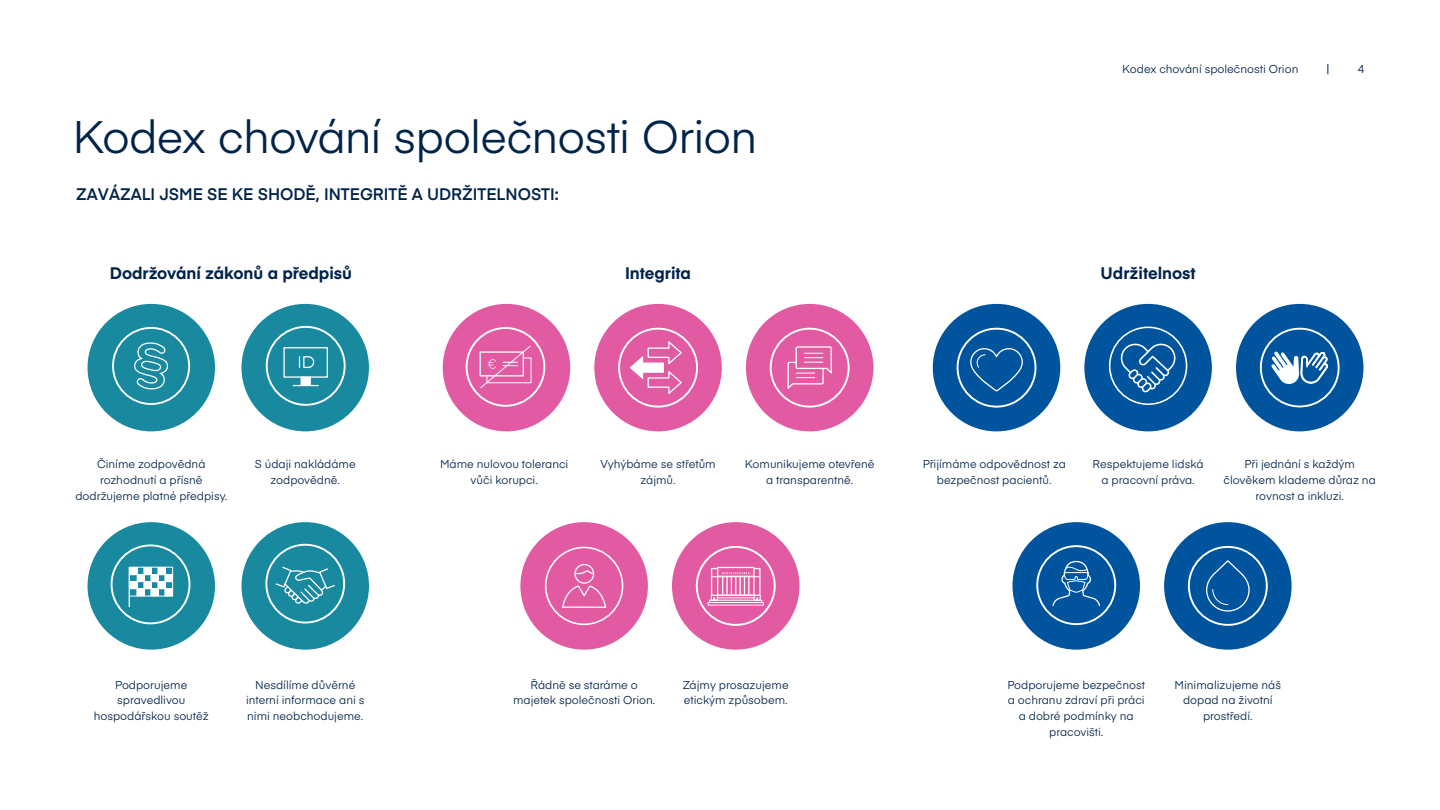
<style>
.page{position:relative;width:1440px;height:810px;background:#fff}
.page>*{position:absolute;margin:0;border:0;box-sizing:border-box;transform-origin:0 0}
.t1{font:45px "Eina 03";letter-spacing:-.02em;color:#00234a}
.H1_sub{font:600 16.5px "Eina 03";color:#00234a}
.t2{font:700 16.5px "Eina 03";color:#00234a}
.Leipis{font:11.25px/15.8px "Eina 03";color:#00234a;text-align:center}
</style>
<div class="page">
<div style="left:88px;top:304px;width:127px;height:127px;background:#19899f;border-radius:50%"></div>
<div style="left:112px;top:327px;width:78px;height:78px;border:2px solid #fff;border-radius:50%"></div>
<svg style="left:134px;top:342px;width:35px;height:48px"></svg>
<div style="left:242px;top:304px;width:127px;height:127px;background:#19899f;border-radius:50%"></div>
<div style="left:266px;top:326px;width:80px;height:80px;border:2px solid #fff;border-radius:50%"></div>
<div style="left:283px;top:347px;width:45px;height:31px;border:1px solid #fff"></div>
<div style="left:301px;top:377px;width:9px;height:8px;background:#fff"></div>
<div style="left:301px;top:377px;width:10px;height:9px;border:1px solid #fff"></div>
<svg style="left:293px;top:385px;width:25px;height:1px"></svg>
<svg style="left:299px;top:356px;width:16px;height:13px"></svg>
<div style="left:443px;top:304px;width:127px;height:127px;background:#e15aa2;border-radius:50%"></div>
<div style="left:466px;top:327px;width:79px;height:80px;border:2px solid #fff;border-radius:50%"></div>
<svg style="left:480px;top:345px;width:52px;height:43px"></svg>
<div style="left:933px;top:304px;width:127px;height:127px;background:#00549e;border-radius:50%"></div>
<div style="left:957px;top:328px;width:79px;height:80px;border:2px solid #fff;border-radius:50%"></div>
<svg style="left:970px;top:348px;width:53px;height:44px"></svg>
<div style="left:594px;top:304px;width:128px;height:127px;background:#e15aa2;border-radius:50%"></div>
<div style="left:618px;top:328px;width:80px;height:80px;border:2px solid #fff;border-radius:50%"></div>
<svg style="left:629px;top:339px;width:53px;height:57px"></svg>
<div style="left:1084px;top:304px;width:128px;height:127px;background:#00549e;border-radius:50%"></div>
<svg style="left:1109px;top:327px;width:78px;height:78px"></svg>
<div style="left:746px;top:304px;width:127px;height:127px;background:#e15aa2;border-radius:50%"></div>
<div style="left:770px;top:328px;width:80px;height:80px;border:2px solid #fff;border-radius:50%"></div>
<svg style="left:787px;top:346px;width:45px;height:43px"></svg>
<div style="left:1236px;top:304px;width:128px;height:127px;background:#00549e;border-radius:50%"></div>
<div style="left:1260px;top:328px;width:80px;height:79px;border:2px solid #fff;border-radius:50%"></div>
<svg style="left:1271px;top:351px;width:58px;height:56px"></svg>
<div style="left:88px;top:522px;width:127px;height:128px;background:#19899f;border-radius:50%"></div>
<div style="left:111px;top:544px;width:79px;height:80px;border:2px solid #fff;border-radius:50%"></div>
<div style="left:129px;top:567px;width:44px;height:29px;border:1px solid #fff"></div>
<div style="left:130px;top:582px;width:7px;height:7px;background:#fff"></div>
<div style="left:130px;top:581px;width:7px;height:8px;border:1px solid #fff"></div>
<div style="left:130px;top:568px;width:7px;height:7px;background:#fff"></div>
<div style="left:130px;top:567px;width:7px;height:8px;border:1px solid #fff"></div>
<div style="left:137px;top:589px;width:7px;height:7px;background:#fff"></div>
<div style="left:137px;top:588px;width:7px;height:8px;border:1px solid #fff"></div>
<div style="left:137px;top:575px;width:7px;height:7px;background:#fff"></div>
<div style="left:137px;top:574px;width:7px;height:8px;border:1px solid #fff"></div>
<div style="left:144px;top:582px;width:7px;height:7px;background:#fff"></div>
<div style="left:144px;top:581px;width:7px;height:8px;border:1px solid #fff"></div>
<div style="left:144px;top:568px;width:7px;height:7px;background:#fff"></div>
<div style="left:144px;top:567px;width:7px;height:8px;border:1px solid #fff"></div>
<div style="left:151px;top:589px;width:7px;height:7px;background:#fff"></div>
<div style="left:151px;top:588px;width:7px;height:8px;border:1px solid #fff"></div>
<div style="left:151px;top:575px;width:7px;height:7px;background:#fff"></div>
<div style="left:151px;top:574px;width:7px;height:8px;border:1px solid #fff"></div>
<div style="left:158px;top:582px;width:7px;height:7px;background:#fff"></div>
<div style="left:158px;top:581px;width:7px;height:8px;border:1px solid #fff"></div>
<div style="left:158px;top:568px;width:7px;height:7px;background:#fff"></div>
<div style="left:158px;top:567px;width:7px;height:8px;border:1px solid #fff"></div>
<div style="left:165px;top:589px;width:7px;height:7px;background:#fff"></div>
<div style="left:165px;top:588px;width:7px;height:8px;border:1px solid #fff"></div>
<div style="left:165px;top:575px;width:7px;height:7px;background:#fff"></div>
<div style="left:165px;top:574px;width:7px;height:8px;border:1px solid #fff"></div>
<hr style="left:129px;top:567px;width:1px;height:40px;background:#fff">
<div style="left:242px;top:522px;width:127px;height:128px;background:#19899f;border-radius:50%"></div>
<div style="left:265px;top:544px;width:80px;height:80px;border:2px solid #fff;border-radius:50%"></div>
<svg style="left:275px;top:566px;width:60px;height:38px"></svg>
<div style="left:520px;top:522px;width:128px;height:128px;background:#e15aa2;border-radius:50%"></div>
<svg style="left:545px;top:547px;width:78px;height:78px"></svg>
<div style="left:1012px;top:522px;width:128px;height:128px;background:#00549e;border-radius:50%"></div>
<div style="left:1036px;top:545px;width:80px;height:80px;border:2px solid #fff;border-radius:50%"></div>
<svg style="left:1052px;top:560px;width:49px;height:47px"></svg>
<div style="left:672px;top:522px;width:128px;height:128px;background:#e15aa2;border-radius:50%"></div>
<div style="left:696px;top:546px;width:80px;height:80px;border:2px solid #fff;border-radius:50%"></div>
<div style="left:709px;top:600px;width:53px;height:3px;border:1px solid #fff"></div>
<div style="left:708px;top:602px;width:56px;height:3px;border:1px solid #fff"></div>
<div style="left:754px;top:595px;width:7px;height:6px;border:1px solid #fff"></div>
<div style="left:711px;top:595px;width:7px;height:6px;border:1px solid #fff"></div>
<svg style="left:710px;top:567px;width:51px;height:33px"></svg>
<div style="left:1164px;top:522px;width:128px;height:128px;background:#00549e;border-radius:50%"></div>
<div style="left:1188px;top:546px;width:80px;height:80px;border:2px solid #fff;border-radius:50%"></div>
<svg style="left:1206px;top:560px;width:44px;height:52px"></svg>
<h1 class="t1" style="left:73px;top:103px;width:686px">Kodex chování společnosti Orion</h1>
<p class="H1_sub" style="left:76px;top:182px;width:484px">ZAVÁZALI JSME SE KE SHODĚ, INTEGRITĚ A UDRŽITELNOSTI:</p>
<p class="Leipis" style="left:1122px;top:61px;width:178px">Kodex chování společnosti Orion</p>
<p class="Leipis" style="left:1358px;top:61px;width:8px">4</p>
<h2 class="t2" style="left:110px;top:261px;width:244px">Dodržování zákonů a předpisů</h2>
<h2 class="t2" style="left:625px;top:261px;width:67px">Integrita</h2>
<h2 class="t2" style="left:1101px;top:261px;width:97px">Udržitelnost</h2>
<p class="Leipis" style="left:75px;top:455px;width:153px">Činíme zodpovědná rozhodnutí a přísně dodržujeme platné předpisy.</p>
<p class="Leipis" style="left:440px;top:455px;width:130px">Máme nulovou toleranci vůči korupci.</p>
<p class="Leipis" style="left:923px;top:455px;width:145px">Přijímáme odpovědnost za bezpečnost pacientů.</p>
<p class="Leipis" style="left:255px;top:455px;width:103px">S údaji nakládáme zodpovědně.</p>
<p class="Leipis" style="left:600px;top:455px;width:117px">Vyhýbáme se střetům zájmů.</p>
<p class="Leipis" style="left:1093px;top:455px;width:112px">Respektujeme lidská a pracovní práva.</p>
<p class="Leipis" style="left:745px;top:455px;width:131px">Komunikujeme otevřeně a transparentně.</p>
<p class="Leipis" style="left:1224px;top:455px;width:154px">Při jednání s každým člověkem klademe důraz na rovnost a inkluzi.</p>
<p class="Leipis" style="left:94px;top:676px;width:116px">Podporujeme spravedlivou hospodářskou soutěž</p>
<p class="Leipis" style="left:513px;top:676px;width:144px">Řádně se staráme o majetek společnosti Orion.</p>
<p class="Leipis" style="left:1007px;top:676px;width:139px">Podporujeme bezpečnost a ochranu zdraví při práci a dobré podmínky na pracovišti.</p>
<p class="Leipis" style="left:246px;top:676px;width:120px">Nesdílíme důvěrné interní informace ani s nimi neobchodujeme.</p>
<p class="Leipis" style="left:683px;top:676px;width:107px;text-align:left">Zájmy prosazujeme etickým způsobem.</p>
<p class="Leipis" style="left:1175px;top:676px;width:108px">Minimalizujeme náš dopad na životní prostředí.</p>
</div>
